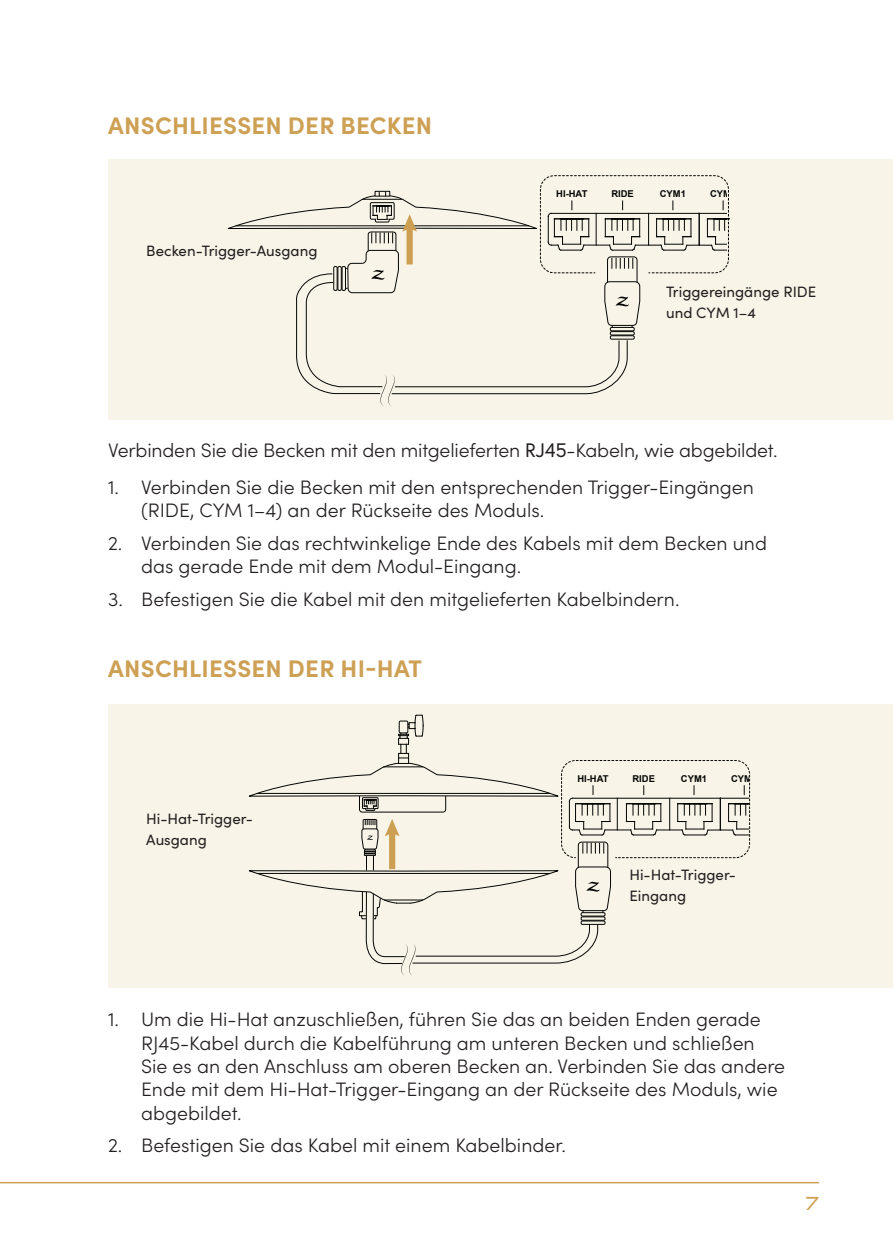
<style>
.page{position:relative;width:893px;height:1260px;background:#fff}
.page>*{position:absolute;margin:0;border:0;box-sizing:border-box;transform-origin:0 0}
.t1{font:700 24px "Sofia Pro";letter-spacing:.01em;color:#cda054}
.t2{font:300 19.5px/23.4px "Sofia Pro";color:#231f20}
.t3{font:18px "Good Times Bk";color:#cda054}
.t4{font:15px/21px "Sofia Pro";color:#231f20}
.t5{font:700 9.3px "Arial";color:#040503}
.s1{font-family:"Europa";font-weight:400}
</style>
<div class="page">
<hr style="left:0;top:1181px;width:818px;height:2px;background:#cda054">
<div style="left:108px;top:159px;width:784px;height:261px;background:#f8f4e7"></div>
<div style="left:540px;top:175px;width:188px;height:98px;border:1px dashed #040503;border-radius:14px"></div>
<hr style="left:647px;top:213px;width:1px;height:32px;background:#040503">
<hr style="left:551px;top:213px;width:147px;height:1px;background:#040503">
<hr style="left:635px;top:244px;width:25px;height:2px;background:#040503">
<svg style="left:655px;top:201px;width:74px;height:50px"></svg>
<svg style="left:227px;top:191px;width:413px;height:216px"></svg>
<div style="left:108px;top:704px;width:784px;height:284px;background:#f8f4e7"></div>
<svg style="left:249px;top:714px;width:500px;height:262px"></svg>
<div style="left:399px;top:720px;width:9px;height:13px;border:1px solid #040503"></div>
<p class="t1" style="left:108px;top:107px;width:325px">ANSCHLIESSEN DER BECKEN</p>
<p class="t4" style="left:146px;top:239px;width:172px">Becken-Trigger-Ausgang</p>
<p class="t5" style="left:556px;top:188px;width:33px">HI-HAT</p>
<p class="t5" style="left:611px;top:188px;width:24px">RIDE</p>
<p class="t5" style="left:659px;top:188px;width:28px">CYM1</p>
<p class="t5" style="left:709px;top:188px;width:28px">CYM2</p>
<p class="t4" style="left:665px;top:280px;width:152px">Triggereingänge RIDE und CYM 1–4</p>
<p class="t2" style="left:108px;top:437px;width:670px">Verbinden Sie die Becken mit den mitgelieferten <span class="s1">RJ45</span>-Kabeln, wie abgebildet.</p>
<p class="t2" style="left:141px;top:474px;width:614px;text-indent:-33px">1. Verbinden Sie die Becken mit den entsprechenden Trigger-Eingängen (RIDE, CYM 1–4) an der Rückseite des Moduls.</p>
<p class="t2" style="left:141px;top:530px;width:627px;text-indent:-33px">2. Verbinden Sie das rechtwinkelige Ende des Kabels mit dem Becken und das gerade Ende mit dem Modul-Eingang.</p>
<p class="t2" style="left:108px;top:586px;width:572px">3. Befestigen Sie die Kabel mit den mitgelieferten Kabelbindern.</p>
<p class="t1" style="left:108px;top:650px;width:315px">ANSCHLIESSEN DER HI-HAT</p>
<p class="t4" style="left:146px;top:807px;width:108px">Hi-Hat-Trigger-<br>Ausgang</p>
<p class="t5" style="left:577px;top:772px;width:33px">HI-HAT</p>
<p class="t5" style="left:632px;top:772px;width:24px">RIDE</p>
<p class="t5" style="left:680px;top:772px;width:28px">CYM1</p>
<p class="t5" style="left:730px;top:772px;width:28px">CYM2</p>
<p class="t4" style="left:629px;top:863px;width:108px">Hi-Hat-Trigger-<br>Eingang</p>
<p class="t2" style="left:141px;top:1006px;width:645px;text-indent:-33px">1. Um die Hi-Hat anzuschließen, führen Sie das an beiden Enden gerade RJ45-Kabel durch die Kabelführung am unteren Becken und schließen Sie es an den Anschluss am oberen Becken an. Verbinden Sie das andere Ende mit dem Hi-Hat-Trigger-Eingang an der Rückseite des Moduls, wie abgebildet.</p>
<p class="t2" style="left:108px;top:1132px;width:459px">2. Befestigen Sie das Kabel mit einem Kabelbinder.</p>
<p class="t3" style="left:805px;top:1192px;width:15px">7</p>
</div>
